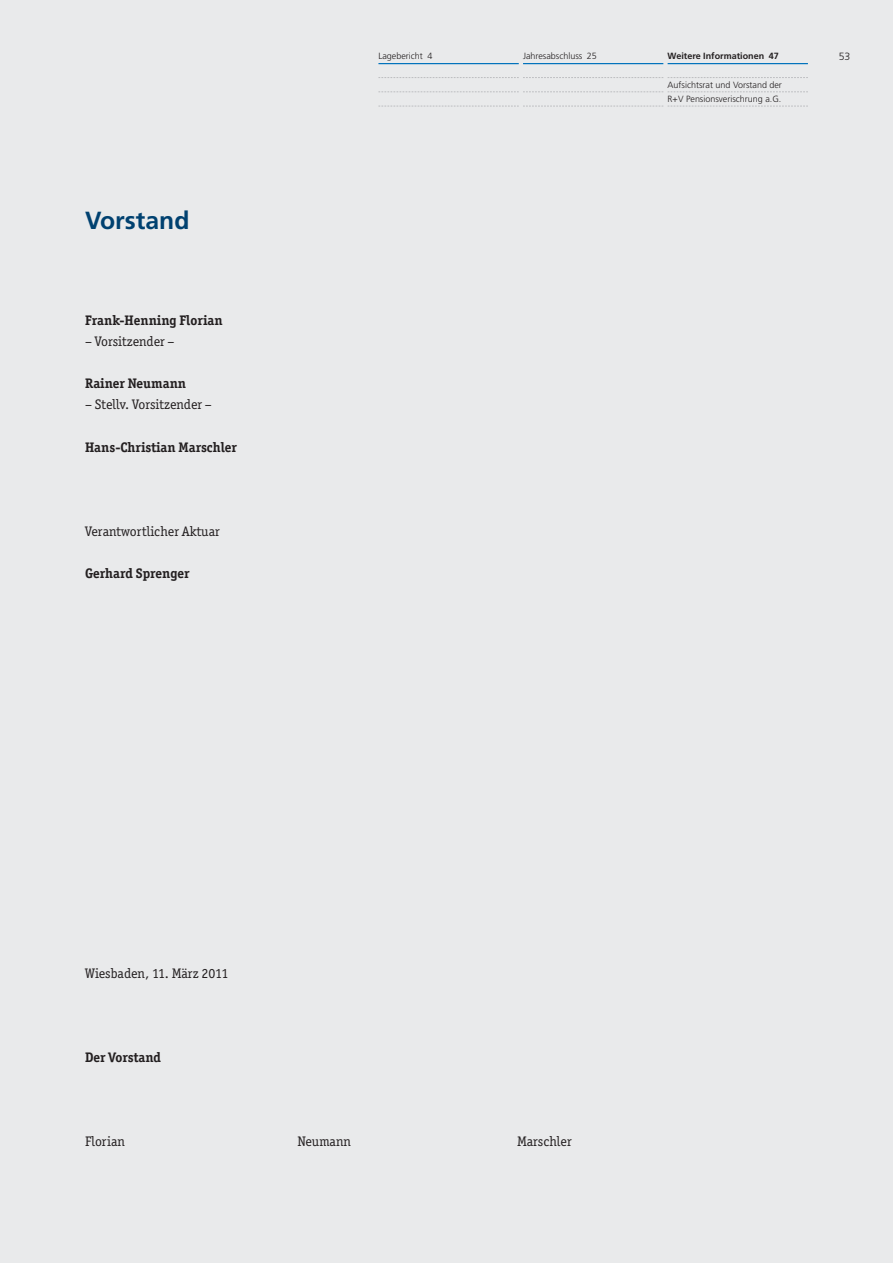
<style>
.page{position:relative;width:893px;height:1263px;background:#e9eaeb}
.page>*{position:absolute;margin:0;border:0;box-sizing:border-box;transform-origin:0 0}
.t1{font:700 24.75px "Frutiger LT";color:#004170}
.t2{font:13.8px "Officina Ser ITC";color:#231f20}
.t3{font:700 13.8px "Officina Ser ITC";color:#231f20}
.t4{font:300 10.5px "Frutiger LT";color:#231f20}
.t5{font:300 9px/14.2px "Frutiger LT";color:#231f20}
.t6{font:700 9px "Frutiger LT";color:#231f20}
</style>
<div class="page">
<hr style="left:378px;top:63px;width:141px;height:1px;background:#0072bc">
<hr style="left:523px;top:63px;width:140px;height:1px;background:#0072bc">
<hr style="left:668px;top:63px;width:140px;height:1px;background:#0072bc">
<svg style="left:378px;top:77px;width:430px;height:1px"></svg>
<svg style="left:379px;top:92px;width:429px;height:1px"></svg>
<svg style="left:378px;top:106px;width:430px;height:1px"></svg>
<h1 class="t1" style="left:85px;top:210px;width:106px">Vorstand</h1>
<p class="t3" style="left:85px;top:312px;width:139px">Frank-Henning Florian</p>
<p class="t2" style="left:85px;top:333px;width:91px">– Vorsitzender –</p>
<p class="t3" style="left:85px;top:376px;width:103px">Rainer Neumann</p>
<p class="t2" style="left:85px;top:397px;width:128px">– Stellv. Vorsitzender –</p>
<p class="t3" style="left:85px;top:439px;width:153px">Hans-Christian Marschler</p>
<p class="t2" style="left:85px;top:523px;width:136px">Verantwortlicher Aktuar</p>
<p class="t3" style="left:85px;top:565px;width:106px">Gerhard Sprenger</p>
<p class="t5" style="left:378px;top:50px;width:55px">Lagebericht 4</p>
<p class="t5" style="left:523px;top:50px;width:75px">Jahresabschluss 25</p>
<p class="t6" style="left:668px;top:53px;width:113px">Weitere Informationen 47</p>
<p class="t5" style="left:668px;top:78px;width:116px">Aufsichtsrat und Vorstand der<br>R+V Pensionsverischrung a.G.</p>
<p class="t4" style="left:839px;top:53px;width:13px">53</p>
<p class="t2" style="left:85px;top:965px;width:145px">Wiesbaden, 11. März 2011</p>
<p class="t3" style="left:85px;top:1049px;width:78px">Der Vorstand</p>
<p class="t2" style="left:85px;top:1133px;width:41px">Florian</p>
<p class="t2" style="left:298px;top:1133px;width:55px">Neumann</p>
<p class="t2" style="left:517px;top:1133px;width:56px">Marschler</p>
</div>
